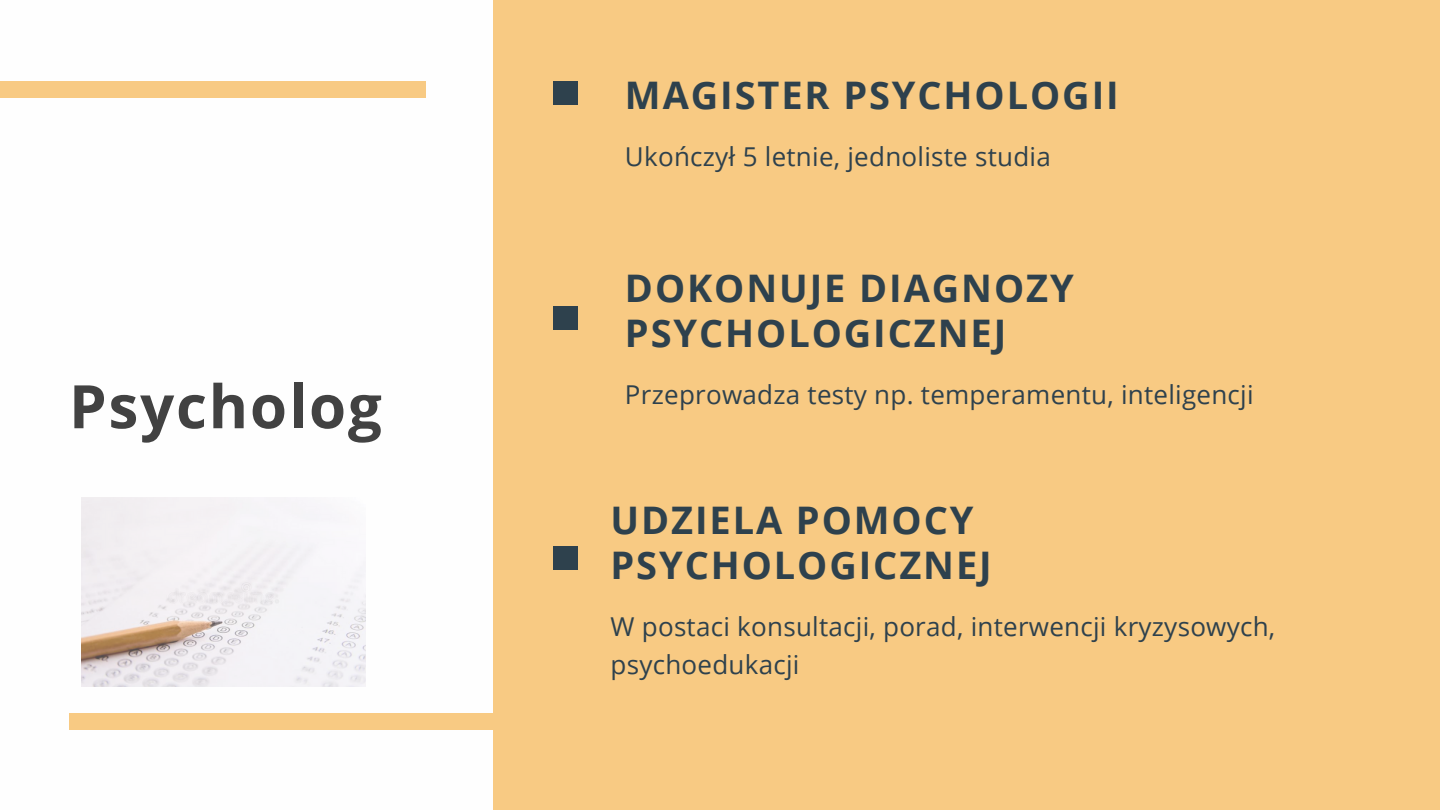
<style>
.page{position:relative;width:1440px;height:810px;background:#fff}
.page>*{position:absolute;margin:0;border:0;box-sizing:border-box;transform-origin:0 0}
.t1{font:700 60px "Open Sans";letter-spacing:.03em;color:#424242}
.t2{font:700 38px/45px "Open Sans";letter-spacing:.05em;color:#2e414d}
.t3{font:26px/38.2px "Open Sans";letter-spacing:.01em;color:#2e414d}
</style>
<div class="page">
<div style="left:69px;top:713px;width:444px;height:16px;background:#f8ca83"></div>
<div style="left:493px;top:0;width:947px;height:810px;background:#f8ca83"></div>
<div style="left:553px;top:81px;width:24px;height:24px;background:#2e414d"></div>
<div style="left:553px;top:306px;width:24px;height:24px;background:#2e414d"></div>
<div style="left:553px;top:546px;width:24px;height:24px;background:#2e414d"></div>
<div style="left:0;top:81px;width:426px;height:17px;background:#f8ca83"></div>
<img style="left:81px;top:497px;width:284px;height:189px">
<h1 class="t1" style="left:69px;top:364px;width:314px">Psycholog</h1>
<h2 class="t2" style="left:625px;top:72px;width:495px">MAGISTER PSYCHOLOGII</h2>
<p class="t3" style="left:625px;top:137px;width:427px">Ukończył 5 letnie, jednoliste studia</p>
<h2 class="t2" style="left:625px;top:265px;width:450px">DOKONUJE DIAGNOZY<br>PSYCHOLOGICZNEJ</h2>
<p class="t3" style="left:625px;top:375px;width:630px">Przeprowadza testy np. temperamentu, inteligencji</p>
<h2 class="t2" style="left:611px;top:497px;width:383px">UDZIELA POMOCY<br>PSYCHOLOGICZNEJ</h2>
<p class="t3" style="left:611px;top:607px;width:666px">W postaci konsultacji, porad, interwencji kryzysowych, psychoedukacji</p>
</div>
